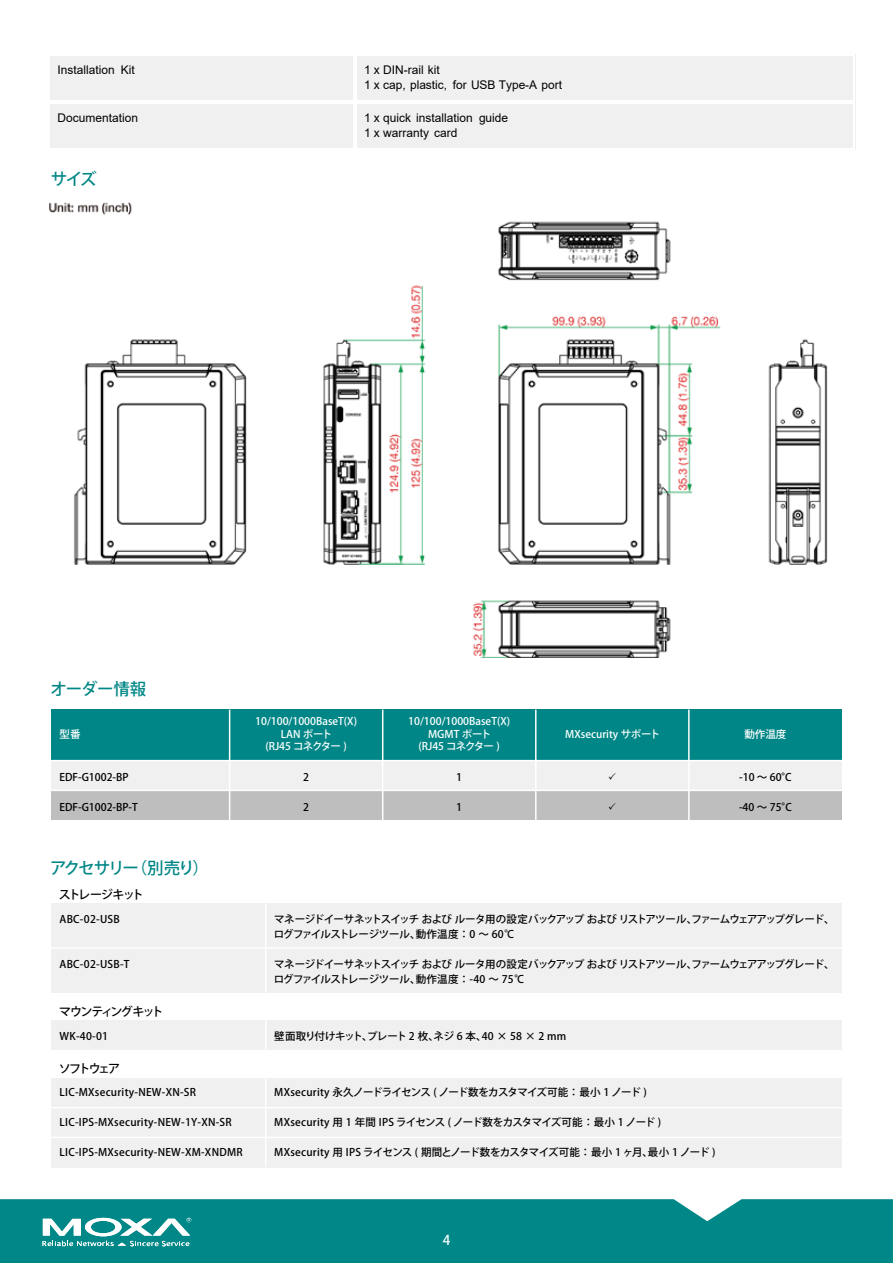
<style>
.page{position:relative;width:893px;height:1263px;background:#fff}
.page>*{position:absolute;margin:0;border:0;box-sizing:border-box;transform-origin:0 0}
.t1{font:500 16.5px "Koz Go Pro";letter-spacing:-.13em;color:#008686}
.t2{font:500 16.5px "Koz Go Pro";letter-spacing:-.08em;color:#008686}
.t3{font:500 13.5px "Koz Go Pro";color:#fff}
.t4{font:12px/15px "Arial";color:#000}
.t5{font:500 12px "Koz Go Pro";letter-spacing:-.14em;color:#000}
.t6{font:500 10.5px/15px "Koz Go Pro";letter-spacing:-.065em;color:#000}
.t7{font:500 10.5px "Koz Go Pro";letter-spacing:-.015em;color:#000}
.t8{font:500 10.5px/12.6px "Koz Go Pro";color:#fff;text-align:center}
.t9{font:500 10.5px "Koz Go Pro";letter-spacing:.025em;color:#000}
.t10{font:500 10.5px "Koz Go Pro";letter-spacing:-.045em;color:#000}
</style>
<div class="page">
<div style="left:0;top:1199px;width:893px;height:64px;background:#008787"></div>
<svg style="left:43px;top:1218px;width:148px;height:28px"></svg>
<div style="left:51px;top:1078px;width:791px;height:89px;background:#f0f0f0"></div>
<hr style="left:51px;top:1107px;width:791px;height:1px;background:#fff">
<hr style="left:51px;top:1137px;width:791px;height:1px;background:#fff">
<hr style="left:265px;top:1078px;width:1px;height:89px;background:#fff">
<div style="left:51px;top:903px;width:791px;height:89px;background:#f0f0f0"></div>
<hr style="left:51px;top:947px;width:791px;height:2px;background:#fff">
<hr style="left:265px;top:903px;width:1px;height:89px;background:#fff">
<div style="left:51px;top:1020px;width:791px;height:30px;background:#f0f0f0"></div>
<hr style="left:265px;top:1020px;width:1px;height:30px;background:#fff">
<img style="left:49px;top:202px;width:779px;height:455px">
<div style="left:51px;top:710px;width:791px;height:110px;background:#f0f0f0"></div>
<div style="left:51px;top:710px;width:791px;height:51px;background:#008686"></div>
<div style="left:51px;top:790px;width:791px;height:30px;background:#bebebe"></div>
<hr style="left:51px;top:760px;width:791px;height:1px;background:#fff">
<hr style="left:51px;top:790px;width:791px;height:1px;background:#fff">
<hr style="left:688px;top:710px;width:2px;height:110px;background:#fff">
<hr style="left:535px;top:710px;width:1px;height:110px;background:#fff">
<hr style="left:382px;top:710px;width:1px;height:110px;background:#fff">
<hr style="left:229px;top:710px;width:1px;height:110px;background:#fff">
<div style="left:49px;top:54px;width:306px;height:48px;background:#f0f0f0"></div>
<div style="left:355px;top:54px;width:500px;height:48px;background:#f0f0f0"></div>
<div style="left:49px;top:102px;width:306px;height:48px;background:#f0f0f0"></div>
<div style="left:355px;top:102px;width:500px;height:48px;background:#f0f0f0"></div>
<hr style="left:49px;top:54px;width:1px;height:48px;background:#fff">
<hr style="left:50px;top:54px;width:305px;height:1px;background:#fff">
<hr style="left:354px;top:55px;width:1px;height:47px;background:#fff">
<hr style="left:50px;top:100px;width:304px;height:2px;background:#fff">
<hr style="left:854px;top:54px;width:1px;height:48px;background:#fff">
<hr style="left:355px;top:54px;width:499px;height:1px;background:#fff">
<hr style="left:355px;top:55px;width:2px;height:47px;background:#fff">
<hr style="left:357px;top:100px;width:497px;height:2px;background:#fff">
<hr style="left:49px;top:102px;width:1px;height:48px;background:#fff">
<hr style="left:50px;top:148px;width:305px;height:2px;background:#fff">
<hr style="left:354px;top:102px;width:1px;height:46px;background:#fff">
<hr style="left:50px;top:102px;width:304px;height:1px;background:#fff">
<hr style="left:854px;top:102px;width:1px;height:48px;background:#fff">
<hr style="left:355px;top:148px;width:499px;height:2px;background:#fff">
<hr style="left:355px;top:102px;width:2px;height:46px;background:#fff">
<hr style="left:357px;top:102px;width:497px;height:1px;background:#fff">
<p class="t4" style="left:58px;top:62px;width:79px">Installation Kit</p>
<p class="t4" style="left:364px;top:62px;width:200px">1 x DIN-rail kit<br>1 x cap, plastic, for USB Type-A port</p>
<p class="t4" style="left:58px;top:110px;width:82px">Documentation</p>
<p class="t4" style="left:364px;top:110px;width:146px">1 x quick installation guide<br>1 x warranty card</p>
<h1 class="t2" style="left:51px;top:168px;width:47px">サイズ</h1>
<h1 class="t2" style="left:50px;top:678px;width:98px">オーダー情報</h1>
<p class="t8" style="left:60px;top:728px;width:22px">型番</p>
<p class="t7" style="left:60px;top:770px;width:71px">EDF-G1002-BP</p>
<p class="t7" style="left:60px;top:800px;width:80px">EDF-G1002-BP-T</p>
<h1 class="t1" style="left:50px;top:857px;width:160px">アクセサリー（別売り）</h1>
<p class="t5" style="left:59px;top:887px;width:86px">ストレージキット</p>
<p class="t7" style="left:60px;top:912px;width:62px">ABC-02-USB</p>
<p class="t7" style="left:60px;top:957px;width:72px">ABC-02-USB-T</p>
<p class="t8" style="left:255px;top:715px;width:103px">10/100/1000BaseT(X)<br>LAN ポート<br>(RJ45 コネクター )</p>
<p class="t8" style="left:565px;top:728px;width:97px">MXsecurity サポート</p>
<p class="t8" style="left:408px;top:715px;width:103px">10/100/1000BaseT(X)<br>MGMT ポート<br>(RJ45 コネクター )</p>
<p class="t7" style="left:456px;top:770px;width:7px">1</p>
<p class="t7" style="left:456px;top:800px;width:7px">1</p>
<p class="t7" style="left:303px;top:770px;width:7px">2</p>
<p class="t7" style="left:303px;top:800px;width:7px">2</p>
<p class="t8" style="left:744px;top:728px;width:44px">動作温度</p>
<p class="t7" style="left:739px;top:770px;width:54px">-10 ～ 60°C</p>
<p class="t7" style="left:739px;top:800px;width:54px">-40 ～ 75°C</p>
<p class="t6" style="left:274px;top:912px;width:562px">マネージドイーサネットスイッチ および ルータ用の設定バックアップ および リストアツール、ファームウェアアップグレード、ログファイルストレージツール、動作温度：0 ～ 60℃</p>
<p class="t6" style="left:274px;top:957px;width:562px">マネージドイーサネットスイッチ および ルータ用の設定バックアップ および リストアツール、ファームウェアアップグレード、ログファイルストレージツール、動作温度：-40 ～ 75℃</p>
<p class="t5" style="left:59px;top:1004px;width:106px">マウンティングキット</p>
<p class="t7" style="left:60px;top:1030px;width:50px">WK-40-01</p>
<p class="t10" style="left:274px;top:1030px;width:294px">壁面取り付けキット、プレート 2 枚、ネジ 6 本、40 × 58 × 2 mm</p>
<p class="t5" style="left:59px;top:1061px;width:63px">ソフトウェア</p>
<p class="t9" style="left:60px;top:1085px;width:138px">LIC-MXsecurity-NEW-XN-SR</p>
<p class="t9" style="left:60px;top:1115px;width:174px">LIC-IPS-MXsecurity-NEW-1Y-XN-SR</p>
<p class="t9" style="left:60px;top:1145px;width:185px">LIC-IPS-MXsecurity-NEW-XM-XNDMR</p>
<p class="t6" style="left:274px;top:1085px;width:374px">MXsecurity 永久ノードライセンス ( ノード数をカスタマイズ可能：最小 1 ノード )</p>
<p class="t7" style="left:274px;top:1115px;width:388px">MXsecurity 用 1 年間 IPS ライセンス ( ノード数をカスタマイズ可能：最小 1 ノード )</p>
<p class="t7" style="left:274px;top:1145px;width:443px">MXsecurity 用 IPS ライセンス ( 期間とノード数をカスタマイズ可能：最小 1 ヶ月、最小 1 ノード )</p>
<p class="t3" style="left:443px;top:1231px;width:9px">4</p>
</div>
